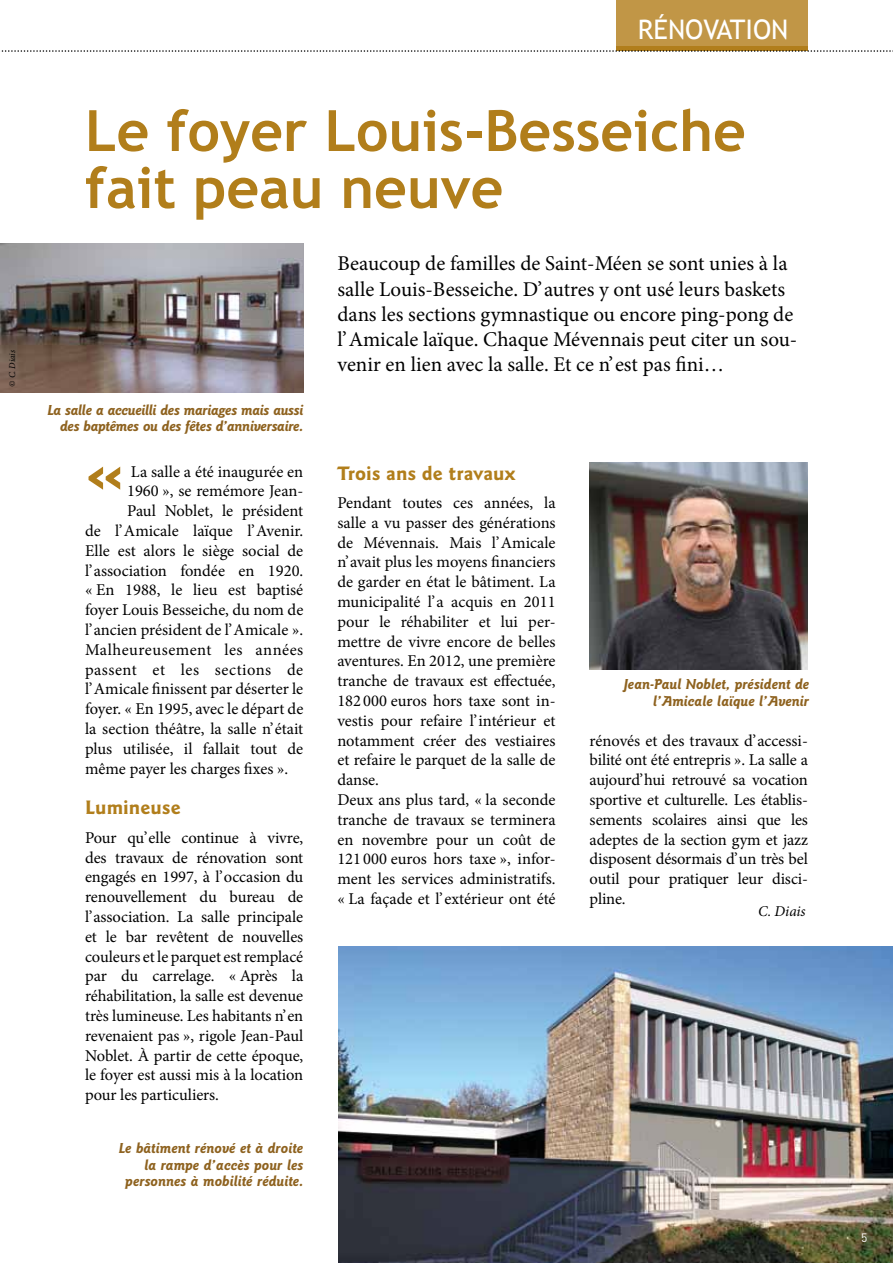
<style>
.page{position:relative;width:893px;height:1263px;background:#fff}
.page>*{position:absolute;margin:0;border:0;box-sizing:border-box;transform-origin:0 0}
.t1{font:700 71.85px "Trebuchet MS";color:#b17e1b}
.t2{font:700 57px/57px "Trebuchet MS";color:#b17e1b}
.t3{font:27px "Trebuchet MS";color:#fff}
.t4{font:21px/25.2px "Minion Pro";color:#000}
.t5{font:700 19.5px "Goudy Sans IT Cby BT";color:#b17e1b}
.t6{font:16.5px/19.8px "Minion Pro";color:#000;text-align:justify}
.t7{font:16.5px "Minion Pro";letter-spacing:.03em;color:#000}
.t8{font:italic 700 15px/16.5px "Goudy Sans Itc T";color:#8e621f;text-align:right}
.t9{font:italic 700 15px/16.5px "Goudy Sans Itc T";letter-spacing:-.02em;color:#8e621f;text-align:right}
.t10{font:italic 15px "Minion Pro";color:#000}
.t11{font:12px "DIN";color:#fff}
.t12{font:italic 9px "Minion Pro";color:#000}
</style>
<div class="page">
<img style="left:338px;top:946px;width:555px;height:317px">
<div style="left:617px;top:0;width:191px;height:47px;background:#c19646"></div>
<hr style="left:617px;top:47px;width:191px;height:4px;background:#b17e1b">
<svg style="left:1px;top:50px;width:892px;height:2px"></svg>
<img style="left:590px;top:462px;width:218px;height:207px">
<img style="left:0;top:244px;width:303px;height:149px">
<p class="t12" style="left:6px;top:387px;width:38px;rotate:-90deg">© C. Diais</p>
<h3 class="t3" style="left:638px;top:14px;width:152px">RÉNOVATION</h3>
<h2 class="t2" style="left:85px;top:102px;width:662px">Le foyer Louis-Besseiche fait peau neuve</h2>
<p class="t4" style="left:337px;top:251px;width:461px">Beaucoup de familles de Saint-Méen se sont unies à la salle Louis-Besseiche. D’ autres y ont usé leurs baskets dans les sections gymnastique ou encore ping-pong de l’ Amicale laïque. Chaque Mévennais peut citer un sou&shy;venir en lien avec la salle. Et ce n’ est pas fini…</p>
<p class="t9" style="left:47px;top:401px;width:257px">La salle a accueilli des mariages mais aussi des baptêmes ou des fêtes d’ anniversaire.</p>
<h1 class="t1" style="left:85px;top:428px;width:44px">«</h1>
<p class="t6" style="left:131px;top:461px;width:174px">La salle a été inaugurée en</p>
<p class="t6" style="left:127px;top:481px;width:178px">1960 », se remémore Jean-</p>
<p class="t6" style="left:127px;top:501px;width:178px">Paul Noblet, le président</p>
<p class="t6" style="left:85px;top:521px;width:220px">de l’ Amicale laïque l’ Avenir.</p>
<p class="t6" style="left:85px;top:541px;width:220px">Elle est alors le siège social de</p>
<p class="t6" style="left:85px;top:560px;width:220px">l’ association fondée en 1920.</p>
<p class="t6" style="left:85px;top:580px;width:220px">« En 1988, le lieu est baptisé</p>
<p class="t6" style="left:85px;top:600px;width:220px">foyer Louis Besseiche, du nom de</p>
<p class="t6" style="left:85px;top:620px;width:220px">l’ ancien président de l’ Amicale ».</p>
<p class="t7" style="left:85px;top:638px;width:220px">Malheureusement les années</p>
<p class="t7" style="left:85px;top:658px;width:220px">passent et les sections de</p>
<p class="t6" style="left:85px;top:679px;width:220px">l’ Amicale finissent par déserter le</p>
<p class="t6" style="left:85px;top:699px;width:220px">foyer. « En 1995, avec le départ de</p>
<p class="t6" style="left:85px;top:719px;width:220px">la section théâtre, la salle n’ était</p>
<p class="t6" style="left:85px;top:739px;width:220px">plus utilisée, il fallait tout de</p>
<p class="t6" style="left:85px;top:758px;width:205px">même payer les charges fixes ».</p>
<p class="t5" style="left:85px;top:795px;width:97px">Lumineuse</p>
<p class="t6" style="left:85px;top:828px;width:220px">Pour qu’ elle continue à vivre, des travaux de rénovation sont engagés en 1997, à l’ occasion du renouvellement du bureau de l’ association. La salle principale et le bar revêtent de nouvelles couleurs et le parquet est remplacé par du carrelage. « Après la réhabilitation, la salle est devenue très lumineuse. Les habitants n’ en revenaient pas », rigole Jean-Paul Noblet. À partir de cette époque, le foyer est aussi mis à la location pour les particuliers.</p>
<p class="t8" style="left:119px;top:1140px;width:186px">Le bâtiment rénové et à droite la rampe d’ accès pour les personnes à mobilité réduite.</p>
<p class="t5" style="left:337px;top:461px;width:180px">Trois ans de travaux</p>
<p class="t6" style="left:337px;top:493px;width:220px;text-align:left">Pendant toutes ces années, la salle a vu passer des générations de Mévennais. Mais l’ Amicale n’ avait plus les moyens financiers de garder en état le bâtiment. La municipalité l’ a acquis en 2011 pour le réhabiliter et lui per&shy;mettre de vivre encore de belles aventures. En 2012, une première tranche de travaux est effectuée,<br>182 000 euros hors taxe sont in&shy;vestis pour refaire l’ intérieur et notamment créer des vestiaires et refaire le parquet de la salle de danse.<br>Deux ans plus tard, « la seconde tranche de travaux se terminera en novembre pour un coût de<br>121 000 euros hors taxe », infor&shy;ment les services administratifs. « La façade et l’ extérieur ont été</p>
<p class="t8" style="left:624px;top:676px;width:187px">Jean-Paul Noblet, président de l’ Amicale laïque l’ Avenir</p>
<p class="t6" style="left:590px;top:730px;width:220px">rénovés et des travaux d’ accessi&shy;bilité ont été entrepris ». La salle a aujourd’ hui retrouvé sa vocation sportive et culturelle. Les établis&shy;sements scolaires ainsi que les adeptes de la section gym et jazz disposent désormais d’ un très bel outil pour pratiquer leur disci&shy;pline.</p>
<p class="t10" style="left:758px;top:901px;width:49px">C. Diais</p>
<p class="t11" style="left:861px;top:1230px;width:8px">5</p>
</div>
